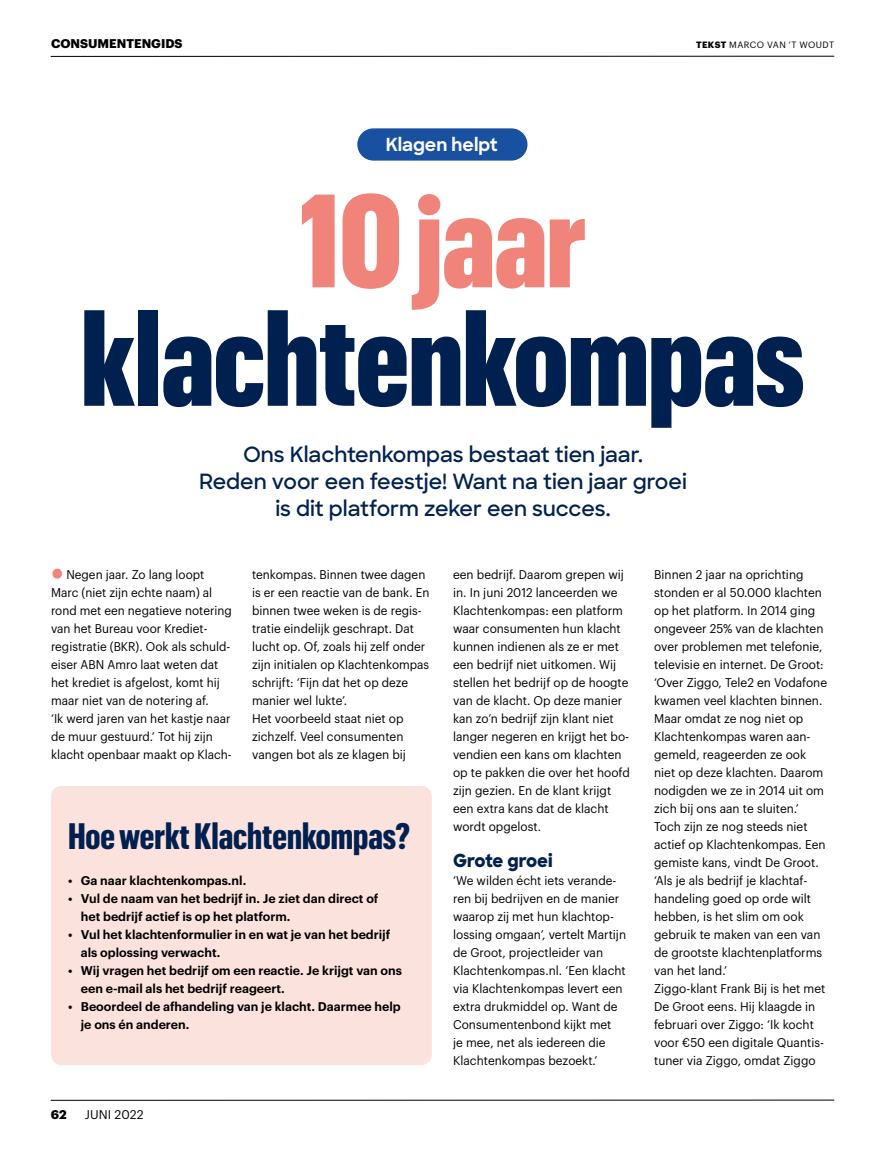
<style>
.page{position:relative;width:885px;height:1166px;background:#fff}
.page>*{position:absolute;margin:0;border:0;box-sizing:border-box;transform-origin:0 0}
.t1{font:900 129.6px "Graphik X Cond";letter-spacing:-.005em;color:#00214f}
.t2{font:900 129.6px "Graphik X Cond";letter-spacing:-.005em;color:#f0847a}
.t3{font:700 36px "Graphik X Cond";color:#00214f}
.t4{font:600 21px/27px "Sharp Sans";color:#00214f;text-align:center}
.t5{font:700 18px "Sharp Sans";color:#fff}
.t6{font:800 18px "Sharp Sans";letter-spacing:-.01em;color:#00214f;scale:.96 1}
.t7{font:12.3px/18px "Graphik";color:#000;scale:.96 1}
.t8{font:12.3px/18px "Graphik";color:#000;scale:.95 1}
.t9{font:600 12.3px/18px "Graphik";color:#000}
.t10{font:700 12.3px "Graphik";color:#000}
.t11{font:12.3px "Graphik";color:#000}
.t12{font:9px "Graphik";letter-spacing:.045em;color:#000}
.s1{font-weight:700}
.s2{color:#f0847a}
</style>
<div class="page">
<hr style="left:51px;top:1099px;width:782px;height:1px;background:#000">
<hr style="left:51px;top:56px;width:782px;height:1px;background:#000">
<div style="left:357px;top:128px;width:170px;height:32px;background:#1951a0;border-radius:16px"></div>
<div style="left:51px;top:785px;width:381px;height:279px;background:#fce2dd;border-radius:11px"></div>
<p class="t10" style="left:51px;top:34px;width:133px">CONSUMENTENGIDS</p>
<p class="t12" style="left:696px;top:38px;width:139px"><span class="s1">TEKST</span> MARCO VAN ‘T WOUDT</p>
<h3 class="t5" style="left:385px;top:131px;width:113px">Klagen helpt</h3>
<h1 class="t2" style="left:299px;top:147px;width:288px">10 jaar</h1>
<h1 class="t1" style="left:81px;top:266px;width:725px">klachtenkompas</h1>
<h3 class="t4" style="left:199px;top:440px;width:489px">Ons Klachtenkompas bestaat tien jaar.<br>Reden voor een feestje! Want na tien jaar groei is dit platform zeker een succes.</h3>
<p class="t8" style="left:51px;top:564px;width:192px"><span class="s2">●</span> Negen jaar. Zo lang loopt<br>Marc (niet zijn echte naam) al rond met een negatieve notering van het Bureau voor Krediet&shy;registratie (BKR). Ook als schuld&shy;eiser ABN Amro laat weten dat het krediet is afgelost, komt hij maar niet van de notering af.<br>‘Ik werd jaren van het kastje naar de muur gestuurd.’ Tot hij zijn klacht openbaar maakt op Klach-</p>
<p class="t8" style="left:252px;top:564px;width:188px">tenkompas. Binnen twee dagen is er een reactie van de bank. En binnen twee weken is de regis&shy;tratie eindelijk geschrapt. Dat lucht op. Of, zoals hij zelf onder zijn initialen op Klachtenkompas schrijft: ‘Fijn dat het op deze manier wel lukte’.<br>Het voorbeeld staat niet op zichzelf. Veel consumenten vangen bot als ze klagen bij</p>
<p class="t7" style="left:453px;top:564px;width:186px">een bedrijf. Daarom grepen wij in. In juni 2012 lanceerden we<br>Klachtenkompas: een platform waar consumenten hun klacht kunnen indienen als ze er met een bedrijf niet uitkomen. Wij stellen het bedrijf op de hoogte van de klacht. Op deze manier kan zo’n bedrijf zijn klant niet langer negeren en krijgt het bo&shy;vendien een kans om klachten op te pakken die over het hoofd zijn gezien. En de klant krijgt een extra kans dat de klacht wordt opgelost.</p>
<h3 class="t6" style="left:453px;top:846px;width:105px">Grote groei</h3>
<p class="t7" style="left:453px;top:870px;width:182px">‘We wilden écht iets verande&shy;ren bij bedrijven en de manier waarop zij met hun klachtop&shy;lossing omgaan’, vertelt Martijn de Groot, projectleider van<br>Klachtenkompas.nl. ‘Een klacht via Klachtenkompas levert een extra drukmiddel op. Want de<br>Consumentenbond kijkt met<br>je mee, net als iedereen die<br>Klachtenkompas bezoekt.’</p>
<h2 class="t3" style="left:68px;top:810px;width:344px">Hoe werkt Klachtenkompas?</h2>
<p class="t9" style="left:68px;top:870px;width:180px">• Ga naar klachtenkompas.nl.</p>
<p class="t9" style="left:81px;top:888px;width:299px;text-indent:-13px">• Vul de naam van het bedrijf in. Je ziet dan direct of het bedrijf actief is op het platform.</p>
<p class="t9" style="left:81px;top:924px;width:311px;text-indent:-13px">• Vul het klachtenformulier in en wat je van het bedrijf als oplossing verwacht.</p>
<p class="t9" style="left:81px;top:960px;width:322px;text-indent:-13px">• Wij vragen het bedrijf om een reactie. Je krijgt van ons een e-mail als het bedrijf reageert.</p>
<p class="t9" style="left:81px;top:996px;width:321px;text-indent:-13px">• Beoordeel de afhandeling van je klacht. Daarmee help je ons én anderen.</p>
<p class="t10" style="left:51px;top:1104px;width:17px">62</p>
<p class="t11" style="left:85px;top:1105px;width:60px">JUNI 2022</p>
<p class="t7" style="left:654px;top:564px;width:182px">Binnen 2 jaar na oprichting stonden er al 50.000 klachten op het platform. In 2014 ging ongeveer 25% van de klachten over problemen met telefonie, televisie en internet. De Groot: ‘Over Ziggo, Tele2 en Vodafone kwamen veel klachten binnen.<br>Maar omdat ze nog niet op<br>Klachtenkompas waren aan&shy;gemeld, reageerden ze ook niet op deze klachten. Daarom nodigden we ze in 2014 uit om zich bij ons aan te sluiten.’<br>Toch zijn ze nog steeds niet actief op Klachtenkompas. Een gemiste kans, vindt De Groot. ‘Als je als bedrijf je klachtaf&shy;handeling goed op orde wilt hebben, is het slim om ook gebruik te maken van een van de grootste klachtenplatforms van het land.’<br>Ziggo-klant Frank Bij is het met<br>De Groot eens. Hij klaagde in februari over Ziggo: ‘Ik kocht voor €50 een digitale Quantis-- tuner via Ziggo, omdat Ziggo</p>
</div>
